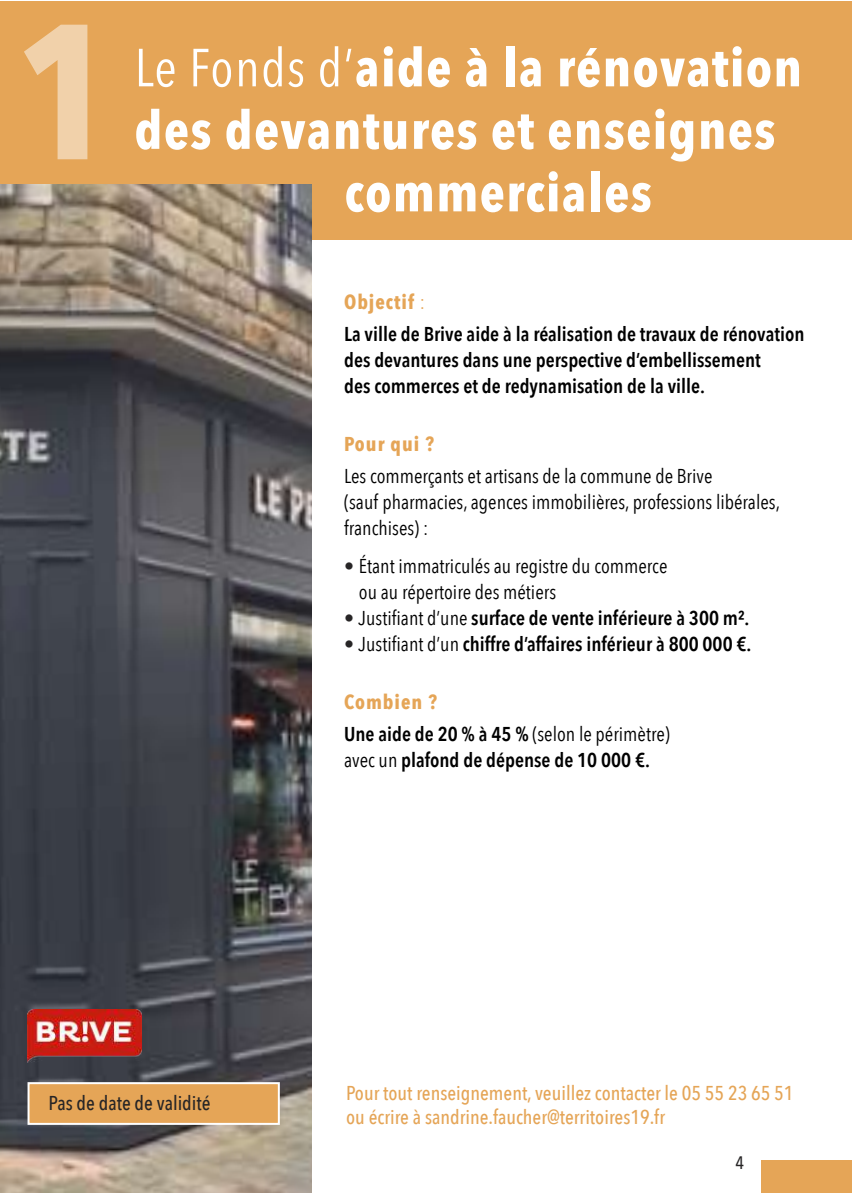
<style>
.page{position:relative;width:853px;height:1194px;background:#fff}
.page>*{position:absolute;margin:0;border:0;box-sizing:border-box;transform-origin:0 0}
.t1{font:700 190px "Avenir Next Condensed";color:rgb(255 255 255/.5)}
.t2{font:700 53px "Avenir Next Condensed";letter-spacing:.025em;color:#fff}
.t3{font:600 20px/32px "Avenir Next Condensed";color:#000}
.t4{font:20px/26px "Avenir Next Condensed";color:#000}
.t5{font:500 20px/24px "Avenir Next Condensed";color:#e5a557}
.t6{font:500 20px "Avenir Next Condensed";color:#272526}
.t7{font:700 20px "Avenir Next Condensed";letter-spacing:.05em;color:#e5a557}
.t8{font:500 18px "Avenir Next Condensed";color:#272526}
.s1{font-weight:400}
.s2{font-weight:700;color:#e5a557}
.s3{font-weight:400;color:#e5a557}
.s4{color:#272526}
.s5{font-weight:400;color:#272526}
.s6{font-weight:600}
</style>
<div class="page">
<div style="left:1px;top:1px;width:850px;height:238px;background:#e5a557"></div>
<img style="left:1px;top:185px;width:311px;height:1007px">
<div style="left:30px;top:1083px;width:248px;height:39px;background:#e5a557"></div>
<div style="left:28px;top:1081px;width:252px;height:43px;border:2px solid #fff"></div>
<div style="left:761px;top:1160px;width:90px;height:32px;background:#e5a557"></div>
<img style="left:27px;top:1009px;width:115px;height:53px">
<h1 class="t1" style="left:15px;top:-31px;width:101px">1</h1>
<h2 class="t2" style="left:135px;top:33px;width:668px"><span class="s1">Le Fonds d’</span>aide à la rénovation</h2>
<h2 class="t2" style="left:135px;top:96px;width:642px">des devantures et enseignes</h2>
<h2 class="t2" style="left:344px;top:158px;width:308px">commerciales</h2>
<p class="t3" style="left:344px;top:286px;width:462px"><span class="s2">Objectif</span> <span class="s3">:<br></span>La ville de Brive aide à la réalisation de travaux de rénovation</p>
<p class="t3" style="left:344px;top:347px;width:418px;line-height:26px">des devantures dans une perspective d’embellissement des commerces et de redynamisation de la ville.</p>
<p class="t7" style="left:344px;top:431px;width:91px">Pour qui ?</p>
<p class="t4" style="left:344px;top:463px;width:437px">Les commerçants et artisans de la commune de Brive<br>(sauf pharmacies, agences immobilières, professions libérales, franchises) :</p>
<p class="t4" style="left:359px;top:553px;width:310px;text-indent:-15px"><span class="s4">•</span> Étant immatriculés au registre du commerce ou au répertoire des métiers</p>
<p class="t3" style="left:344px;top:602px;width:406px"><span class="s5">•</span> <span class="s1">Justifiant d’une</span> surface de vente inférieure à 300 m².</p>
<p class="t3" style="left:344px;top:628px;width:408px"><span class="s5">•</span> <span class="s1">Justifiant d’un</span> chiffre d’affaires inférieur à 800 000 €.</p>
<p class="t4" style="left:344px;top:686px;width:327px;line-height:32px"><span class="s2">Combien ?<br></span><span class="s6">Une aide de 20 % à 45 %</span> (selon le périmètre)</p>
<p class="t3" style="left:344px;top:744px;width:307px"><span class="s1">avec un</span> plafond de dépense de 10 000 €.</p>
<p class="t6" style="left:49px;top:1089px;width:163px">Pas de date de validité</p>
<p class="t5" style="left:346px;top:1081px;width:449px">Pour tout renseignement, veuillez contacter le 05 55 23 65 51 ou écrire à sandrine.faucher@territoires19.fr</p>
<p class="t8" style="left:735px;top:1150px;width:10px">4</p>
</div>
